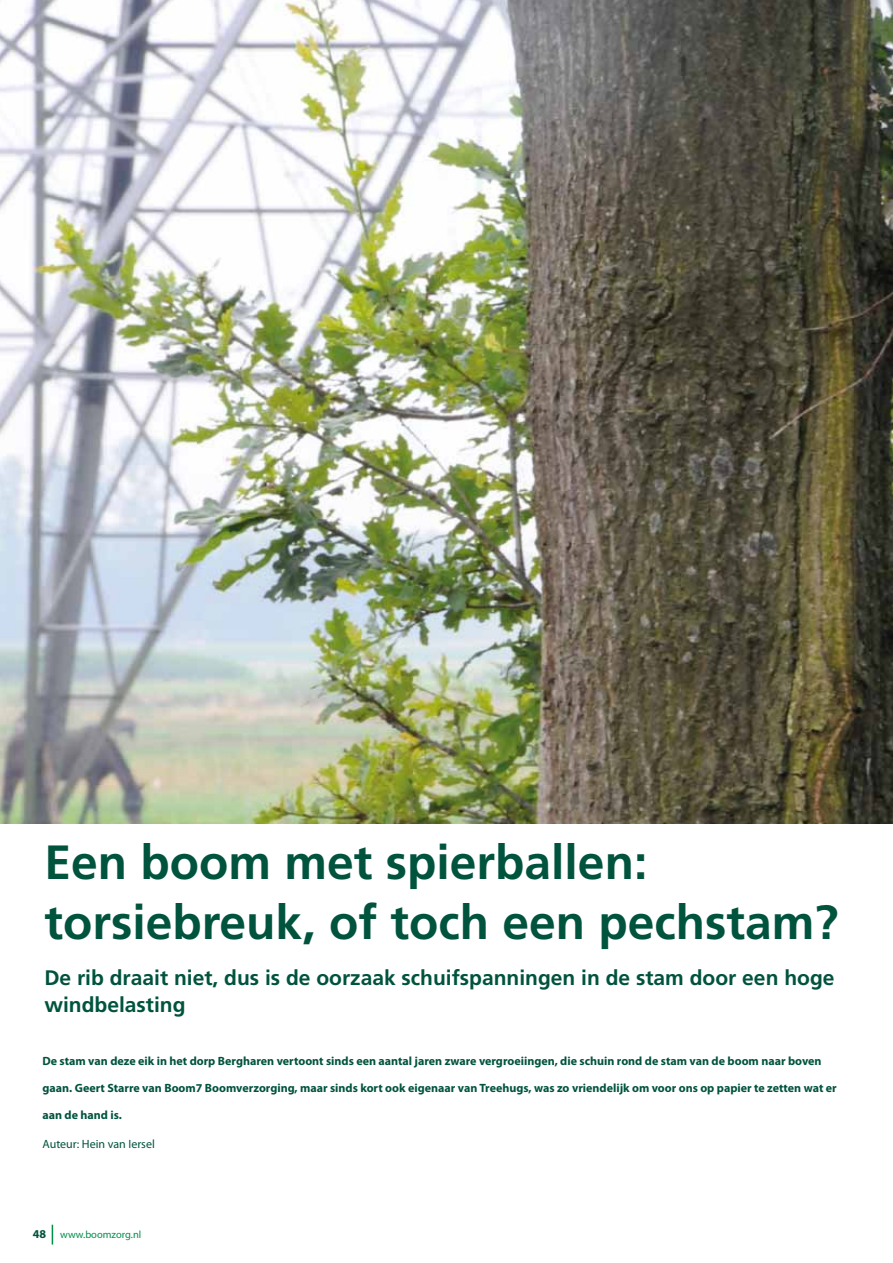
<style>
.page{position:relative;width:893px;height:1263px;background:#fff}
.page>*{position:absolute;margin:0;border:0;box-sizing:border-box;transform-origin:0 0}
.t1{font:700 48px/60px "Frutiger";color:#00533d}
.t2{font:700 21px/27px "Frutiger";color:#00533d}
.t3{font:700 12px "Myriad Pro";color:#00533d}
.t4{font:12px "Myriad Pro";color:#00533d}
.t5{font:10.5px "Myriad Pro";color:#00904a}
.s1{font-weight:700;font-size:12px;color:#00533d}
</style>
<div class="page">
<svg style="left:52px;top:1225px;width:1px;height:19px"></svg>
<img style="left:0;top:0;width:893px;height:823px">
<h1 class="t1" style="left:44px;top:831px;width:795px">Een boom met spierballen: torsiebreuk, of toch een pechstam?</h1>
<h2 class="t2" style="left:44px;top:964px;width:791px">De rib draait niet, dus is de oorzaak schuifspanningen in de stam door een hoge windbelasting</h2>
<p class="t3" style="left:43px;top:1053px;width:781px">De stam van deze eik in het dorp Bergharen vertoont sinds een aantal jaren zware vergroeiingen, die schuin rond de stam van de boom naar boven</p>
<p class="t3" style="left:43px;top:1080px;width:796px">gaan. Geert Starre van Boom7 Boomverzorging, maar sinds kort ook eigenaar van Treehugs, was zo vriendelijk om voor ons op papier te zetten wat er</p>
<p class="t3" style="left:43px;top:1107px;width:81px">aan de hand is.</p>
<p class="t4" style="left:43px;top:1136px;width:114px">Auteur: Hein van Iersel</p>
<p class="t5" style="left:33px;top:1228px;width:110px"><span class="s1">48</span> www.boomzorg.nl</p>
</div>
